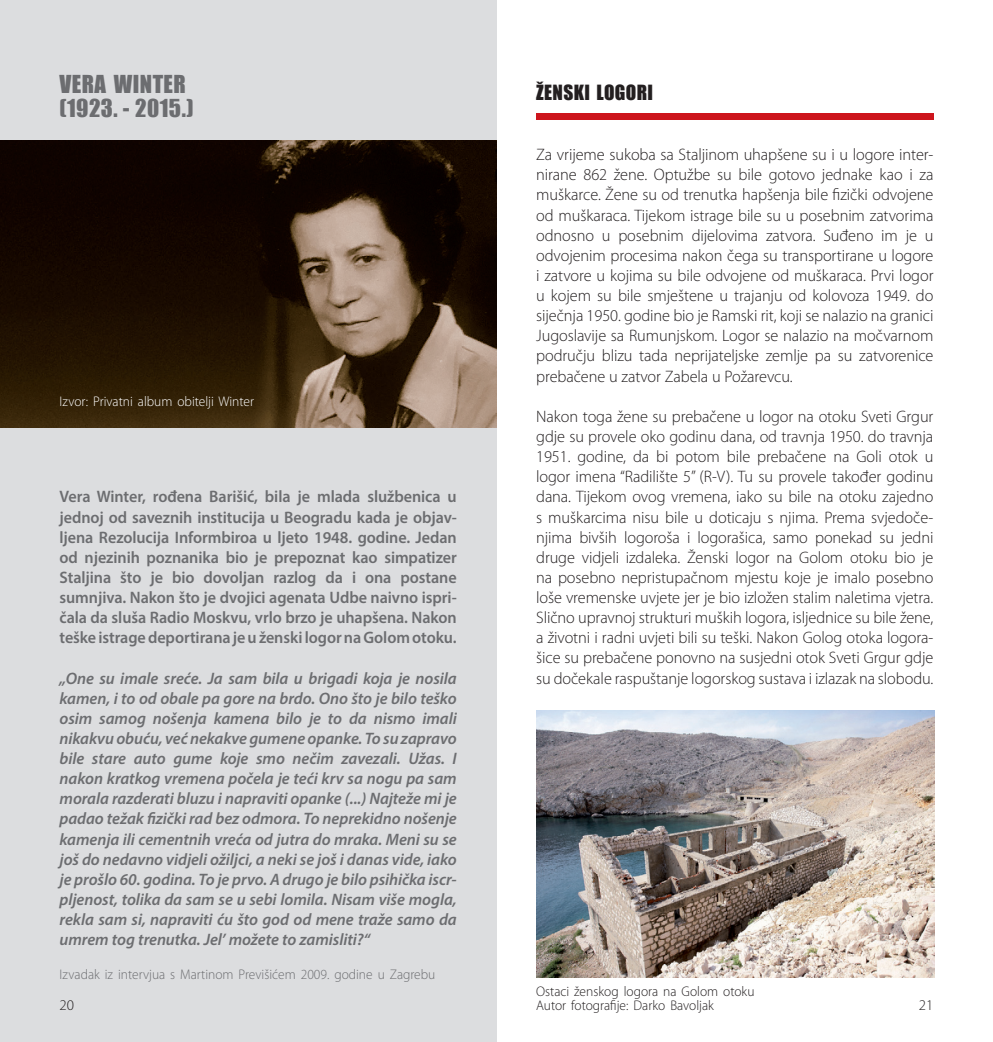
<style>
.page{position:relative;width:993px;height:1042px;background:#fff}
.page>*{position:absolute;margin:0;border:0;box-sizing:border-box;transform-origin:0 0}
.naslovi{font:22.75px "Impact";letter-spacing:.02em;color:#6c6d70}
.naslovi-2{font:19.25px "Impact";letter-spacing:.02em;color:#231f20}
.tekst{font:300 16.62px/20.1px "Myriad Pro";letter-spacing:-.005em;color:#231f20;text-align:justify}
.tekst-2{font:italic 600 16.62px/20.1px "Myriad Pro";letter-spacing:-.005em;color:#6c6d70;text-align:justify}
.tekst-3{font:600 16.62px/20.1px "Myriad Pro";letter-spacing:-.005em;color:#6c6d70;text-align:justify}
.t1{font:300 14.88px "Myriad Pro";color:#231f20}
.naslovi-3{font:300 14px "Myriad Pro";color:#231f20;scale:.96 1}
.naslovi-4{font:300 14px "Myriad Pro";color:#6c6d70;scale:.96 1}
.naslovi-5{font:300 14px "Myriad Pro";color:#fff;scale:.96 1}
</style>
<div class="page">
<div style="left:0;top:0;width:496px;height:1042px;background:#dcdddf"></div>
<img style="left:0;top:140px;width:496px;height:288px">
<div style="left:536px;top:114px;width:397px;height:6px;background:#cd151d"></div>
<img style="left:536px;top:711px;width:397px;height:266px">
<p class="naslovi" style="left:60px;top:66px;width:128px">VERA WINTER</p>
<p class="naslovi" style="left:60px;top:91px;width:135px">(1923. - 2015.)</p>
<p class="naslovi-5" style="left:60px;top:394px;width:204px">Izvor: Privatni album obitelji Winter</p>
<p class="tekst-3" style="left:60px;top:486px;width:398px">Vera Winter, rođena Barišić, bila je mlada službenica u jednoj od saveznih institucija u Beogradu kada je objav&shy;ljena Rezolucija Informbiroa u ljeto 1948. godine. Jedan od njezinih poznanika bio je prepoznat kao simpatizer Staljina što je bio dovoljan razlog da i ona postane sumnjiva. Nakon što je dvojici agenata Udbe naivno ispri&shy;čala da sluša Radio Moskvu, vrlo brzo je uhapšena. Nakon teške istrage deportirana je u ženski logor na Golom otoku.</p>
<p class="tekst-2" style="left:60px;top:667px;width:398px">„One su imale sreće. Ja sam bila u brigadi koja je nosila kamen, i to od obale pa gore na brdo. Ono što je bilo teško osim samog nošenja kamena bilo je to da nismo imali nikakvu obuću, već nekakve gumene opanke. To su zapravo bile stare auto gume koje smo nečim zavezali. Užas. I nakon kratkog vremena počela je teći krv sa nogu pa sam morala razderati bluzu i napraviti opanke (...) Najteže mi je padao težak fizički rad bez odmora. To neprekidno nošenje kamenja ili cementnih vreća od jutra do mraka. Meni su se još do nedavno vidjeli ožiljci, a neki se još i danas vide, iako je prošlo 60. godina. To je prvo. A drugo je bilo psihička iscr&shy;pljenost, tolika da sam se u sebi lomila. Nisam više mogla, rekla sam si, napraviti ću što god od mene traže samo da umrem tog trenutka. Jel’ možete to zamisliti?“</p>
<p class="naslovi-4" style="left:60px;top:967px;width:393px">Izvadak iz intervjua s Martinom Previšićem 2009. godine u Zagrebu</p>
<p class="naslovi-2" style="left:536px;top:77px;width:118px">ŽENSKI LOGORI</p>
<p class="tekst" style="left:536px;top:145px;width:398px">Za vrijeme sukoba sa Staljinom uhapšene su i u logore inter&shy;nirane 862 žene. Optužbe su bile gotovo jednake kao i za muškarce. Žene su od trenutka hapšenja bile fizički odvojene od muškaraca. Tijekom istrage bile su u posebnim zatvorima odnosno u posebnim dijelovima zatvora. Suđeno im je u odvojenim procesima nakon čega su transportirane u logore i zatvore u kojima su bile odvojene od muškaraca. Prvi logor u kojem su bile smještene u trajanju od kolovoza 1949. do siječnja 1950. godine bio je Ramski rit, koji se nalazio na granici Jugoslavije sa Rumunjskom. Logor se nalazio na močvarnom području blizu tada neprijateljske zemlje pa su zatvorenice prebačene u zatvor Zabela u Požarevcu.</p>
<p class="tekst" style="left:536px;top:406px;width:398px">Nakon toga žene su prebačene u logor na otoku Sveti Grgur gdje su provele oko godinu dana, od travnja 1950. do travnja 1951. godine, da bi potom bile prebačene na Goli otok u logor imena “Radilište 5” (R-V). Tu su provele također godinu dana. Tijekom ovog vremena, iako su bile na otoku zajedno s muškarcima nisu bile u doticaju s njima. Prema svjedoče&shy;njima bivših logoroša i logorašica, samo ponekad su jedni druge vidjeli izdaleka. Ženski logor na Golom otoku bio je na posebno nepristupačnom mjestu koje je imalo posebno loše vremenske uvjete jer je bio izložen stalim naletima vjetra.<br>Slično upravnoj strukturi muških logora, isljednice su bile žene, a životni i radni uvjeti bili su teški. Nakon Golog otoka logora&shy;šice su prebačene ponovno na susjedni otok Sveti Grgur gdje su dočekale raspuštanje logorskog sustava i izlazak na slobodu.</p>
<p class="naslovi-3" style="left:536px;top:983px;width:229px">Ostaci ženskog logora na Golom otoku</p>
<p class="naslovi-3" style="left:536px;top:997px;width:186px">Autor fotografije: Darko Bavoljak</p>
<p class="t1" style="left:60px;top:997px;width:16px">20</p>
<p class="t1" style="left:918px;top:997px;width:16px">21</p>
</div>
